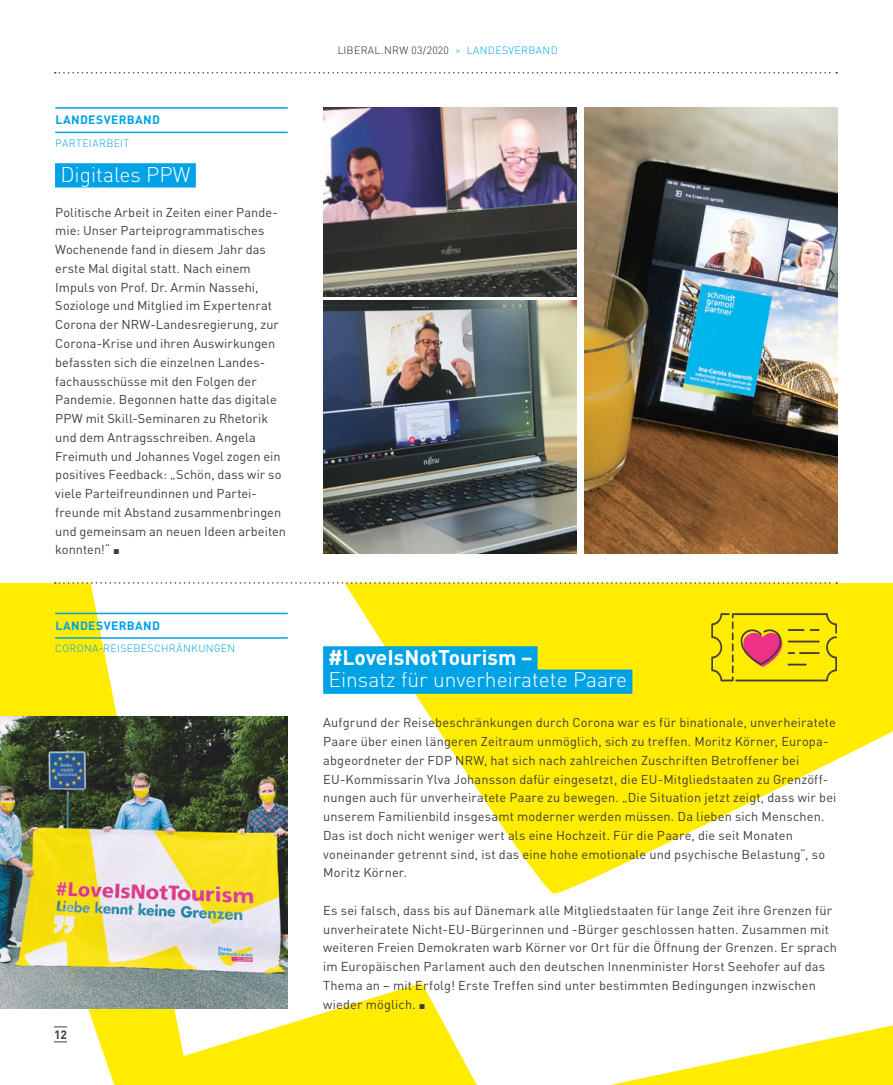
<style>
.page{position:relative;width:893px;height:1085px;background:#fff}
.page>*{position:absolute;margin:0;border:0;box-sizing:border-box;transform-origin:0 0}
.t1{font:300 21px "DIN Pro";color:#fff}
.t2{font:700 21px "DIN Pro";color:#fff}
.t3{font:12.75px/18.8px "DIN Pro";letter-spacing:.01em;color:#413c38}
.t4{font:700 12px "DIN Pro";letter-spacing:.035em;color:#00a2e6}
.t5{font:700 12px "DIN Pro";color:#413c38}
.t6{font:300 10.5px "DIN Pro";letter-spacing:.03em;color:#00a2e6}
.t7{font:300 10.5px "DIN Pro";letter-spacing:.035em;color:#29211a}
.s1{color:#00a2e6}
</style>
<div class="page">
<div style="left:0;top:583px;width:893px;height:501px;background:#ffec00"></div>
<svg style="left:88px;top:494px;width:805px;height:590px;fill:#fff"></svg>
<svg style="left:0;top:985px;width:614px;height:99px;fill:#fff"></svg>
<svg style="left:55px;top:72px;width:782px;height:1px"></svg>
<svg style="left:55px;top:582px;width:782px;height:1px"></svg>
<img style="left:323px;top:301px;width:253px;height:252px">
<img style="left:323px;top:107px;width:253px;height:189px">
<img style="left:585px;top:107px;width:253px;height:446px">
<hr style="left:55px;top:132px;width:233px;height:1px;background:#00a2e6">
<hr style="left:55px;top:107px;width:233px;height:2px;background:#00a2e6">
<hr style="left:55px;top:637px;width:233px;height:1px;background:#00a2e6">
<hr style="left:55px;top:612px;width:233px;height:2px;background:#00a2e6">
<div style="left:55px;top:163px;width:141px;height:24px;background:#00a2e6"></div>
<div style="left:323px;top:646px;width:215px;height:24px;background:#00a2e6"></div>
<div style="left:323px;top:669px;width:309px;height:24px;background:#00a2e6"></div>
<img style="left:0;top:716px;width:287px;height:292px">
<svg style="left:711px;top:613px;width:126px;height:68px"></svg>
<svg style="left:54px;top:1041px;width:13px;height:1px"></svg>
<svg style="left:54px;top:1026px;width:13px;height:1px"></svg>
<svg style="left:114px;top:549px;width:5px;height:5px"></svg>
<svg style="left:420px;top:1003px;width:4px;height:5px"></svg>
<p class="t4" style="left:55px;top:112px;width:106px">LANDESVERBAND</p>
<p class="t6" style="left:55px;top:136px;width:75px">PARTEIARBEIT</p>
<h1 class="t1" style="left:60px;top:160px;width:132px">Digitales PPW</h1>
<p class="t3" style="left:55px;top:202px;width:232px">Politische Arbeit in Zeiten einer Pande&shy;mie: Unser Parteiprogrammatisches Wochenende fand in diesem Jahr das erste Mal digital statt. Nach einem Impuls von Prof. Dr. Armin Nassehi, Soziologe und Mitglied im Expertenrat Corona der NRW-Landesregierung, zur Corona-Krise und ihren Auswirkungen befassten sich die einzelnen Landes&shy;fachausschüsse mit den Folgen der Pandemie. Begonnen hatte das digitale PPW mit Skill-Seminaren zu Rhetorik und dem Antragsschreiben. Angela Freimuth und Johannes Vogel zogen ein positives Feedback: „Schön, dass wir so viele Parteifreundinnen und Partei&shy;freunde mit Abstand zusammenbringen und gemeinsam an neuen Ideen arbeiten konnten!“</p>
<p class="t4" style="left:55px;top:617px;width:106px">LANDESVERBAND</p>
<p class="t6" style="left:55px;top:641px;width:181px">CORONA-REISEBESCHRÄNKUNGEN</p>
<p class="t5" style="left:54px;top:1026px;width:15px">12</p>
<p class="t7" style="left:337px;top:43px;width:222px">LIBERAL.NRW 03/2020 <span class="s1">&gt; LANDESVERBAND</span></p>
<h1 class="t2" style="left:328px;top:643px;width:206px">#LoveIsNotTourism –</h1>
<h1 class="t1" style="left:329px;top:665px;width:300px">Einsatz für unverheiratete Paare</h1>
<p class="t3" style="left:323px;top:712px;width:515px">Aufgrund der Reisebeschränkungen durch Corona war es für binationale, unverheiratete Paare über einen längeren Zeitraum unmöglich, sich zu treffen. Moritz Körner, Europa&shy;abgeordneter der FDP NRW, hat sich nach zahlreichen Zuschriften Betroffener bei EU-Kommissarin Ylva Johansson dafür eingesetzt, die EU-Mitgliedstaaten zu Grenzöff&shy;nungen auch für unverheiratete Paare zu bewegen. „Die Situation jetzt zeigt, dass wir bei unserem Familienbild insgesamt moderner werden müssen. Da lieben sich Menschen.<br>Das ist doch nicht weniger wert als eine Hochzeit. Für die Paare, die seit Monaten voneinander getrennt sind, ist das eine hohe emotionale und psychische Belastung“, so Moritz Körner.</p>
<p class="t3" style="left:323px;top:900px;width:515px">Es sei falsch, dass bis auf Dänemark alle Mitgliedstaaten für lange Zeit ihre Grenzen für unverheiratete Nicht-EU-Bürgerinnen und -Bürger geschlossen hatten. Zusammen mit weiteren Freien Demokraten warb Körner vor Ort für die Öffnung der Grenzen. Er sprach im Europäischen Parlament auch den deutschen Innenminister Horst Seehofer auf das Thema an – mit Erfolg! Erste Treffen sind unter bestimmten Bedingungen inzwischen wieder möglich.</p>
</div>
